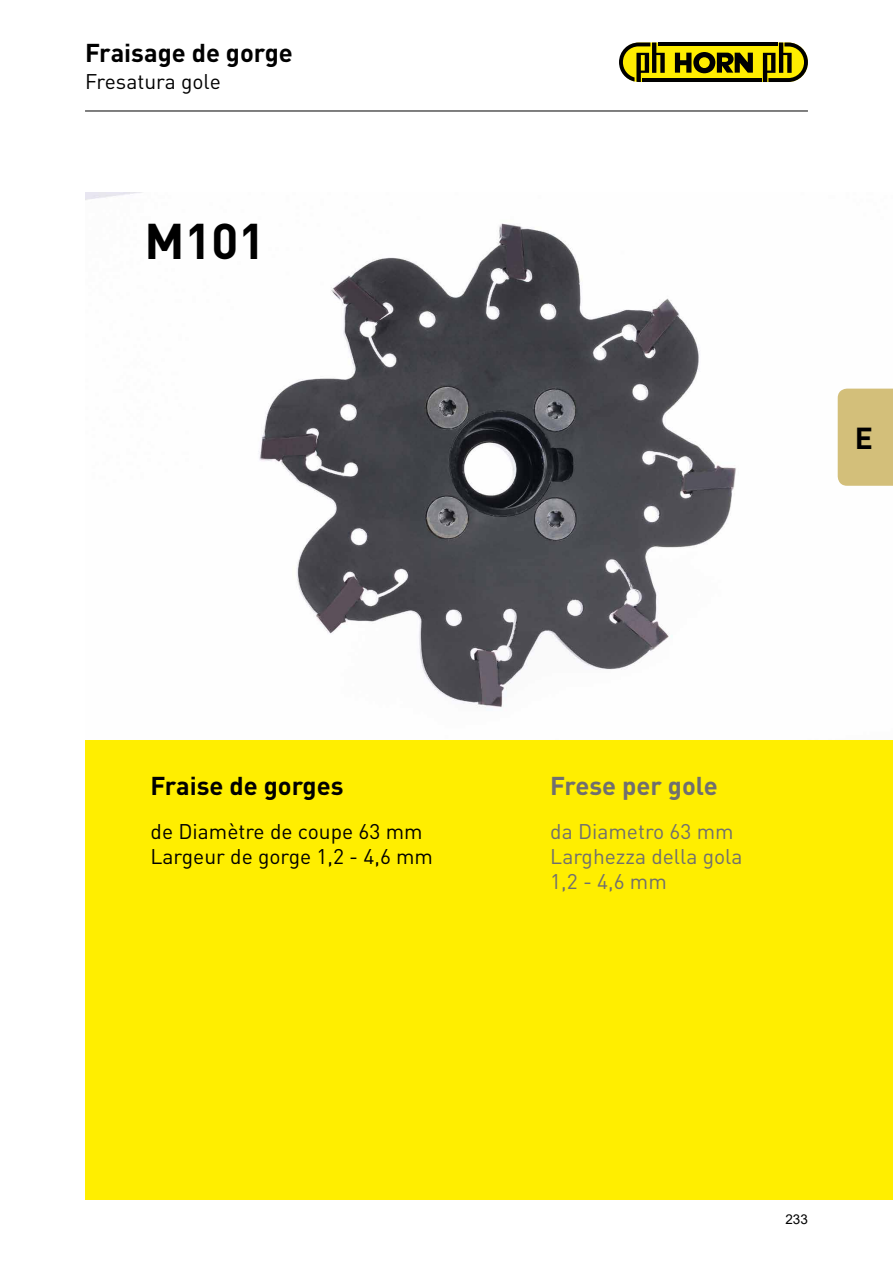
<style>
.page{position:relative;width:893px;height:1263px;background:#fff}
.page>*{position:absolute;margin:0;border:0;box-sizing:border-box;transform-origin:0 0}
.t1{font:700 49.5px "DIN Pro";color:#000}
.t2{font:700 30px "DIN Pro";color:#000}
.t3{font:700 25.5px "DIN Pro";color:#000}
.t4{font:700 25.5px "DIN Pro";color:#706f6f}
.t5{font:21px/25.2px "DIN Pro";color:#000}
.t6{font:21px/25.2px "DIN Pro";color:#706f6f}
.t7{font:13.5px "Arial";color:#000}
</style>
<div class="page">
<hr style="left:85px;top:111px;width:723px;height:1px;background:#000">
<div style="left:620px;top:43px;width:188px;height:39px;background:#ffed00;border-radius:20px"></div>
<svg style="left:675px;top:52px;width:78px;height:21px"></svg>
<hr style="left:658px;top:43px;width:120px;height:3px;background:#000">
<hr style="left:642px;top:78px;width:120px;height:4px;background:#000">
<svg style="left:619px;top:43px;width:46px;height:39px"></svg>
<svg style="left:763px;top:43px;width:45px;height:39px"></svg>
<img style="left:85px;top:193px;width:808px;height:514px">
<div style="left:85px;top:740px;width:808px;height:459px;background:#fe0"></div>
<div style="left:838px;top:389px;width:55px;height:97px;background:#d3bf7a"></div>
<p class="t3" style="left:85px;top:33px;width:209px">Fraisage de gorge</p>
<p class="t5" style="left:85px;top:67px;width:137px">Fresatura gole</p>
<h1 class="t1" style="left:145px;top:202px;width:122px">M101</h1>
<h2 class="t2" style="left:855px;top:414px;width:20px">E</h2>
<p class="t3" style="left:151px;top:766px;width:194px">Fraise de gorges</p>
<p class="t4" style="left:550px;top:766px;width:169px">Frese per gole</p>
<p class="t5" style="left:151px;top:817px;width:284px">de Diamètre de coupe 63 mm<br>Largeur de gorge 1,2 - 4,6 mm</p>
<p class="t6" style="left:550px;top:817px;width:194px">da Diametro 63 mm<br>Larghezza della gola<br>1,2 - 4,6 mm</p>
<p class="t7" style="left:785px;top:1210px;width:24px">233</p>
</div>
